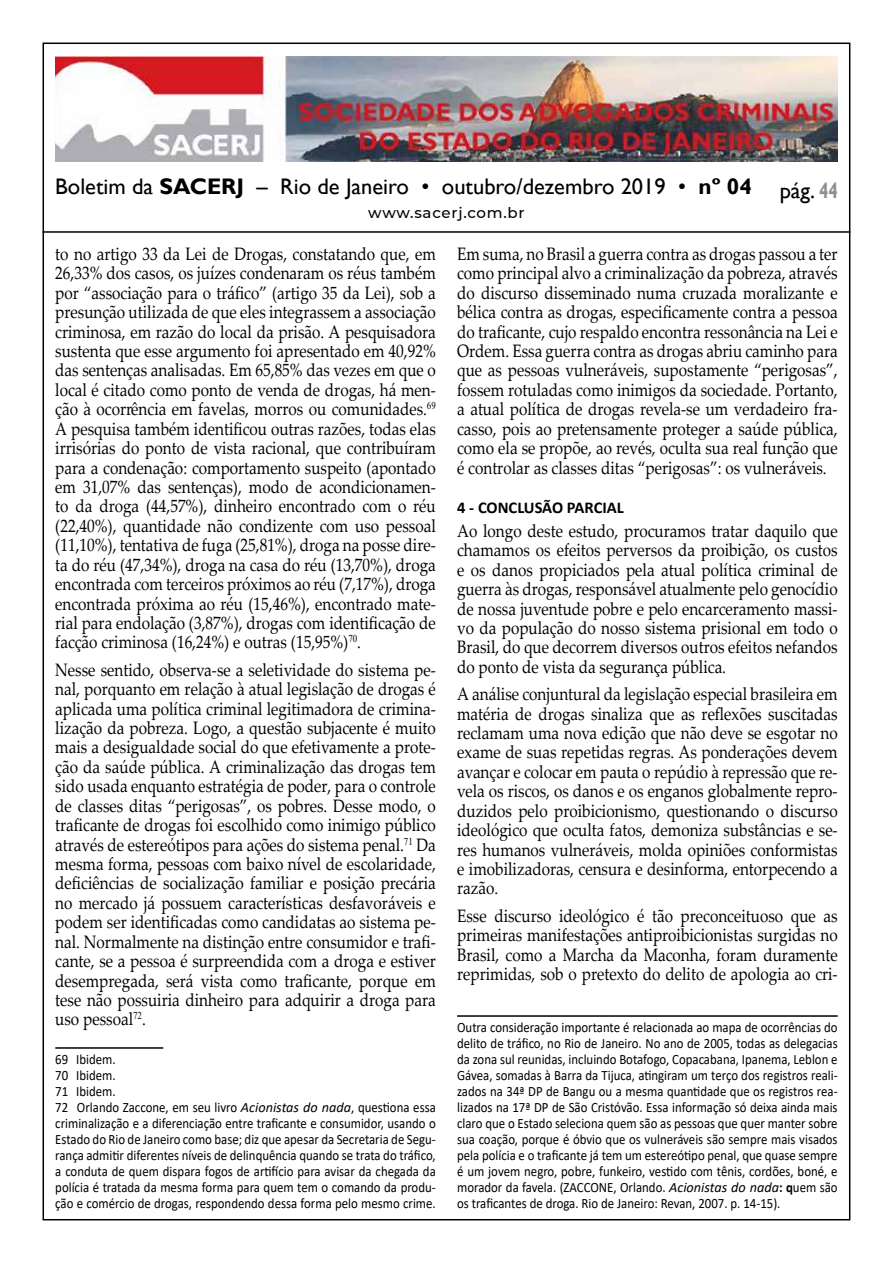
<style>
.page{position:relative;width:893px;height:1263px;background:#fff}
.page>*{position:absolute;margin:0;border:0;box-sizing:border-box;transform-origin:0 0}
.t1{font:22.5px "Gill Sans";color:#000}
.t2{font:18px/19.4px "Palatino Linotype";color:#000;text-align:justify;scale:.85 1}
.t3{font:700 16.5px "Calibri";color:#000}
.t4{font:500 15px "Montserrat";letter-spacing:.05em;color:#000}
.t5{font:14.25px/15.9px "Calibri";color:#000;scale:.9 1}
.s1{font-weight:700}
.s2{font-weight:700;color:#8e8e8d}
.s3{font-style:italic}
</style>
<div class="page">
<img style="left:55px;top:56px;width:783px;height:106px">
<hr style="left:43px;top:231px;width:807px;height:2px;background:#000">
<hr style="left:55px;top:1047px;width:108px;height:2px;background:#000">
<hr style="left:457px;top:1015px;width:381px;height:2px;background:#000">
<p class="t1" style="left:55px;top:173px;width:698px">Boletim da <span class="s1">SACERJ</span> – Rio de Janeiro • outubro/dezembro 2019 • <span class="s1">nº 04</span></p>
<p class="t4" style="left:368px;top:203px;width:158px">www.sacerj.com.br</p>
<p class="t1" style="left:780px;top:178px;width:60px">pág. <span class="s2">44</span></p>
<p class="t2" style="left:55px;top:243px;width:449px">to no artigo 33 da Lei de Drogas, constatando que, em 26,33% dos casos, os juízes condenaram os réus também por “associação para o tráfico” (artigo 35 da Lei), sob a presunção utilizada de que eles integrassem a associação criminosa, em razão do local da prisão. A pesquisadora sustenta que esse argumento foi apresentado em 40,92% das sentenças analisadas. Em 65,85% das vezes em que o local é citado como ponto de venda de drogas, há men&shy;ção à ocorrência em favelas, morros ou comunidades.<sup>69<br></sup>A pesquisa também identificou outras razões, todas elas irrisórias do ponto de vista racional, que contribuíram para a condenação: comportamento suspeito (apontado em 31,07% das sentenças), modo de acondicionamen&shy;to da droga (44,57%), dinheiro encontrado com o réu (22,40%), quantidade não condizente com uso pessoal (11,10%), tentativa de fuga (25,81%), droga na posse dire&shy;ta do réu (47,34%), droga na casa do réu (13,70%), droga encontrada com terceiros próximos ao réu (7,17%), droga encontrada próxima ao réu (15,46%), encontrado mate&shy;rial para endolação (3,87%), drogas com identificação de facção criminosa (16,24%) e outras (15,95%)<sup>70</sup>.</p>
<p class="t2" style="left:55px;top:659px;width:449px">Nesse sentido, observa-se a seletividade do sistema pe&shy;nal, porquanto em relação à atual legislação de drogas é aplicada uma política criminal legitimadora de crimina&shy;lização da pobreza. Logo, a questão subjacente é muito mais a desigualdade social do que efetivamente a prote&shy;ção da saúde pública. A criminalização das drogas tem sido usada enquanto estratégia de poder, para o controle de classes ditas “perigosas”, os pobres. Desse modo, o traficante de drogas foi escolhido como inimigo público através de estereótipos para ações do sistema penal.<sup>71</sup> Da mesma forma, pessoas com baixo nível de escolaridade, deficiências de socialização familiar e posição precária no mercado já possuem características desfavoráveis e podem ser identificadas como candidatas ao sistema pe&shy;nal. Normalmente na distinção entre consumidor e trafi&shy;cante, se a pessoa é surpreendida com a droga e estiver desempregada, será vista como traficante, porque em tese não possuiria dinheiro para adquirir a droga para uso pessoal<sup>72</sup>.</p>
<p class="t5" style="left:55px;top:1051px;width:424px">69 Ibidem.<br>70 Ibidem.<br>71 Ibidem.<br>72 Orlando Zaccone, em seu livro <span class="s3">Acionistas do nada</span>, questiona essa criminalização e a diferenciação entre traficante e consumidor, usando o Estado do Rio de Janeiro como base; diz que apesar da Secretaria de Segu&shy;rança admitir diferentes níveis de delinquência quando se trata do tráfico, a conduta de quem dispara fogos de artifício para avisar da chegada da polícia é tratada da mesma forma para quem tem o comando da produ&shy;ção e comércio de drogas, respondendo dessa forma pelo mesmo crime.</p>
<p class="t2" style="left:457px;top:243px;width:449px">Em suma, no Brasil a guerra contra as drogas passou a ter como principal alvo a criminalização da pobreza, através do discurso disseminado numa cruzada moralizante e bélica contra as drogas, especificamente contra a pessoa do traficante, cujo respaldo encontra ressonância na Lei e Ordem. Essa guerra contra as drogas abriu caminho para que as pessoas vulneráveis, supostamente “perigosas”, fossem rotuladas como inimigos da sociedade. Portanto, a atual política de drogas revela-se um verdadeiro fra&shy;casso, pois ao pretensamente proteger a saúde pública, como ela se propõe, ao revés, oculta sua real função que é controlar as classes ditas “perigosas”: os vulneráveis.</p>
<p class="t3" style="left:457px;top:496px;width:168px">4 - CONCLUSÃO PARCIAL</p>
<p class="t2" style="left:457px;top:520px;width:449px">Ao longo deste estudo, procuramos tratar daquilo que chamamos os efeitos perversos da proibição, os custos e os danos propiciados pela atual política criminal de guerra às drogas, responsável atualmente pelo genocídio de nossa juventude pobre e pelo encarceramento massi&shy;vo da população do nosso sistema prisional em todo o Brasil, do que decorrem diversos outros efeitos nefandos do ponto de vista da segurança pública.</p>
<p class="t2" style="left:457px;top:684px;width:449px">A análise conjuntural da legislação especial brasileira em matéria de drogas sinaliza que as reflexões suscitadas reclamam uma nova edição que não deve se esgotar no exame de suas repetidas regras. As ponderações devem avançar e colocar em pauta o repúdio à repressão que re&shy;vela os riscos, os danos e os enganos globalmente repro&shy;duzidos pelo proibicionismo, questionando o discurso ideológico que oculta fatos, demoniza substâncias e se&shy;res humanos vulneráveis, molda opiniões conformistas e imobilizadoras, censura e desinforma, entorpecendo a razão.</p>
<p class="t2" style="left:457px;top:905px;width:449px">Esse discurso ideológico é tão preconceituoso que as primeiras manifestações antiproibicionistas surgidas no Brasil, como a Marcha da Maconha, foram duramente reprimidas, sob o pretexto do delito de apologia ao cri-</p>
<p class="t5" style="left:457px;top:1019px;width:424px;text-align:justify">Outra consideração importante é relacionada ao mapa de ocorrências do delito de tráfico, no Rio de Janeiro. No ano de 2005, todas as delegacias da zona sul reunidas, incluindo Botafogo, Copacabana, Ipanema, Leblon e Gávea, somadas à Barra da Tijuca, atingiram um terço dos registros reali&shy;zados na 34ª DP de Bangu ou a mesma quantidade que os registros rea&shy;lizados na 17ª DP de São Cristóvão. Essa informação só deixa ainda mais claro que o Estado seleciona quem são as pessoas que quer manter sobre sua coação, porque é óbvio que os vulneráveis são sempre mais visados pela polícia e o traficante já tem um estereótipo penal, que quase sempre é um jovem negro, pobre, funkeiro, vestido com tênis, cordões, boné, e morador da favela. (ZACCONE, Orlando. <span class="s3">Acionistas do nada</span><span class="s1">: q</span>uem são os traficantes de droga. Rio de Janeiro: Revan, 2007. p. 14-15).</p>
</div>
